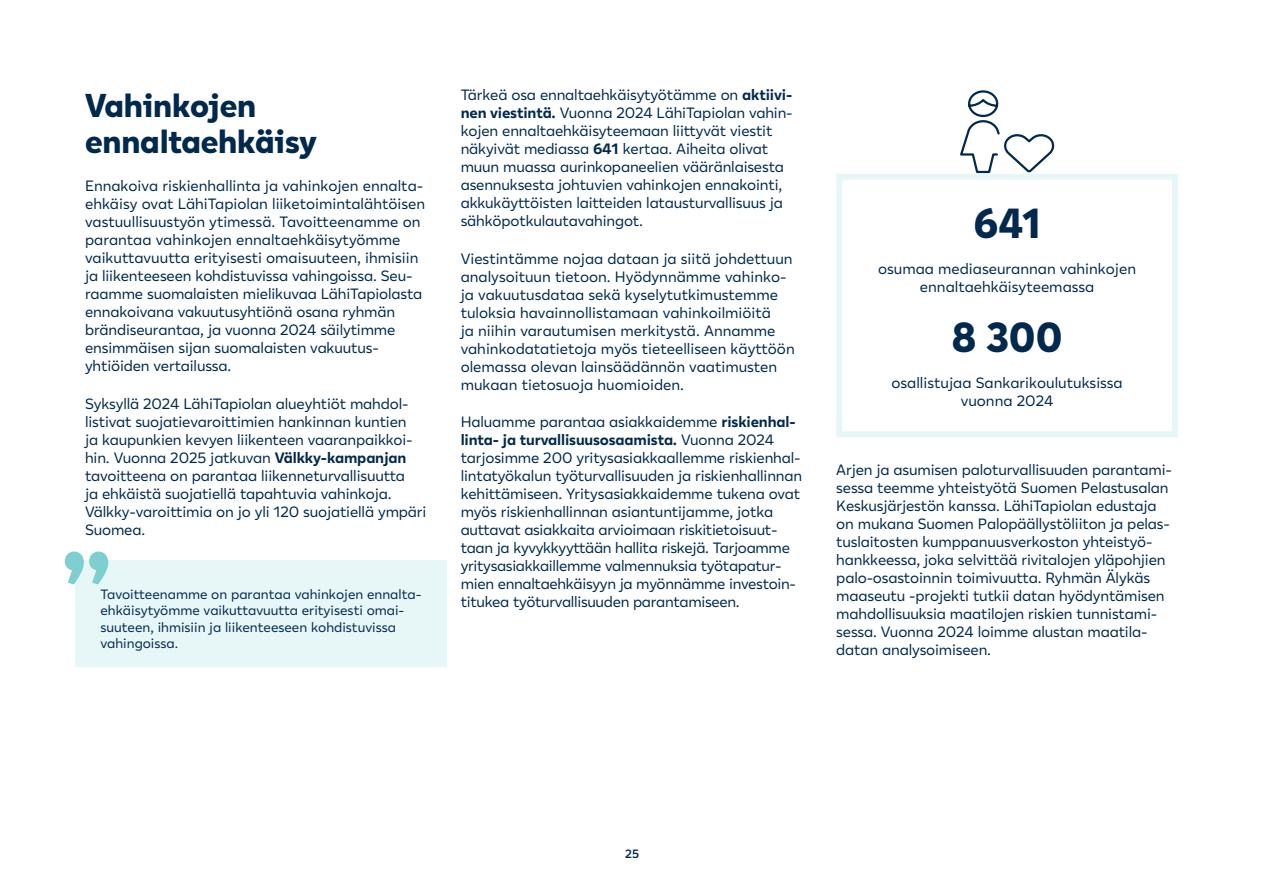
<style>
.page{position:relative;width:1263px;height:893px;background:#fff}
.page>*{position:absolute;margin:0;border:0;box-sizing:border-box;transform-origin:0 0}
.t1{font:800 42px "Lahi Tapiola Sans";color:#00294d}
.t2{font:800 33px/36px "Lahi Tapiola Sans";letter-spacing:-.005em;color:#00294d}
.Leipis_ei_sisennystä{font:15px/18px "Lahi Tapiola Sans";letter-spacing:-.01em;color:#00294d}
.t3{font:13.5px/16.5px "Lahi Tapiola Sans";color:#00294d}
.t4{font:600 12px "Lahi Tapiola Sans";color:#00294d}
.s1{font-weight:700}
</style>
<div class="page">
<div style="left:75px;top:560px;width:372px;height:106px;background:#e7f6f6"></div>
<svg style="left:65px;top:551px;width:43px;height:33px"></svg>
<svg style="left:960px;top:90px;width:95px;height:84px"></svg>
<div style="left:836px;top:174px;width:342px;height:263px;border:6px solid #e7f6f6"></div>
<h3 class="t2" style="left:85px;top:84px;width:233px">Vahinkojen ennaltaehkäisy</h3>
<p class="Leipis_ei_sisennystä" style="left:85px;top:176px;width:342px">Ennakoiva riskienhallinta ja vahinkojen ennalta&shy;ehkäisy ovat LähiTapiolan liiketoimintalähtöisen vastuullisuustyön ytimessä. Tavoitteenamme on parantaa vahinkojen ennaltaehkäisytyömme vaikuttavuutta erityisesti omaisuuteen, ihmisiin ja liikenteeseen kohdistuvissa vahingoissa. Seu&shy;raamme suomalaisten mielikuvaa LähiTapiolasta ennakoivana vakuutusyhtiönä osana ryhmän brändiseurantaa, ja vuonna 2024 säilytimme ensimmäisen sijan suomalaisten vakuutus&shy;yhtiöiden vertailussa.</p>
<p class="Leipis_ei_sisennystä" style="left:85px;top:394px;width:343px">Syksyllä 2024 LähiTapiolan alueyhtiöt mahdol&shy;listivat suojatievaroittimien hankinnan kuntien<br>ja kaupunkien kevyen liikenteen vaaranpaikkoi&shy;hin. Vuonna 2025 jatkuvan <span class="s1">Välkky-kampanjan </span>tavoitteena on parantaa liikenneturvallisuutta<br>ja ehkäistä suojatiellä tapahtuvia vahinkoja.<br>Välkky-varoittimia on jo yli 120 suojatiellä ympäri Suomea.</p>
<p class="t3" style="left:100px;top:585px;width:322px">Tavoitteenamme on parantaa vahinkojen ennalta&shy;ehkäisytyömme vaikuttavuutta erityisesti omai&shy;suuteen, ihmisiin ja liikenteeseen kohdistuvissa vahingoissa.</p>
<p class="Leipis_ei_sisennystä" style="left:461px;top:85px;width:334px">Tärkeä osa ennaltaehkäisytyötämme on <span class="s1">aktiivi&shy;nen viestintä.</span> Vuonna 2024 LähiTapiolan vahin&shy;kojen ennaltaehkäisyteemaan liittyvät viestit näkyivät mediassa <span class="s1">641</span> kertaa. Aiheita olivat muun muassa aurinkopaneelien vääränlaisesta asennuksesta johtuvien vahinkojen ennakointi, akkukäyttöisten laitteiden latausturvallisuus ja sähköpotkulautavahingot.</p>
<p class="Leipis_ei_sisennystä" style="left:461px;top:248px;width:336px">Viestintämme nojaa dataan ja siitä johdettuun analysoituun tietoon. Hyödynnämme vahinko&shy;ja vakuutusdataa sekä kyselytutkimustemme tuloksia havainnollistamaan vahinkoilmiöitä<br>ja niihin varautumisen merkitystä. Annamme vahinkodatatietoja myös tieteelliseen käyttöön olemassa olevan lainsäädännön vaatimusten mukaan tietosuoja huomioiden.</p>
<p class="Leipis_ei_sisennystä" style="left:461px;top:412px;width:343px">Haluamme parantaa asiakkaidemme <span class="s1">riskienhal&shy;linta- ja turvallisuusosaamista.</span> Vuonna 2024 tarjosimme 200 yritysasiakkaallemme riskienhal&shy;lintatyökalun työturvallisuuden ja riskienhallinnan kehittämiseen. Yritysasiakkaidemme tukena ovat myös riskienhallinnan asiantuntijamme, jotka auttavat asiakkaita arvioimaan riskitietoisuut&shy;taan ja kyvykkyyttään hallita riskejä. Tarjoamme yritysasiakkaillemme valmennuksia työtapatur&shy;mien ennaltaehkäisyyn ja myönnämme investoin&shy;titukea työturvallisuuden parantamiseen.</p>
<h1 class="t1" style="left:973px;top:188px;width:69px">641</h1>
<p class="Leipis_ei_sisennystä" style="left:878px;top:259px;width:260px;text-align:center">osumaa mediaseurannan vahinkojen ennaltaehkäisyteemassa</p>
<h1 class="t1" style="left:952px;top:302px;width:112px">8 300</h1>
<p class="Leipis_ei_sisennystä" style="left:891px;top:373px;width:233px;text-align:center">osallistujaa Sankarikoulutuksissa vuonna 2024</p>
<p class="Leipis_ei_sisennystä" style="left:836px;top:460px;width:337px">Arjen ja asumisen paloturvallisuuden parantami&shy;sessa teemme yhteistyötä Suomen Pelastusalan Keskusjärjestön kanssa. LähiTapiolan edustaja on mukana Suomen Palopäällystöliiton ja pelas&shy;tuslaitosten kumppanuusverkoston yhteistyö&shy;hankkeessa, joka selvittää rivitalojen yläpohjien palo-osastoinnin toimivuutta. Ryhmän Älykäs maaseutu -projekti tutkii datan hyödyntämisen mahdollisuuksia maatilojen riskien tunnistami&shy;sessa. Vuonna 2024 loimme alustan maatila&shy;datan analysoimiseen.</p>
<p class="t4" style="left:625px;top:845px;width:16px">25</p>
</div>
